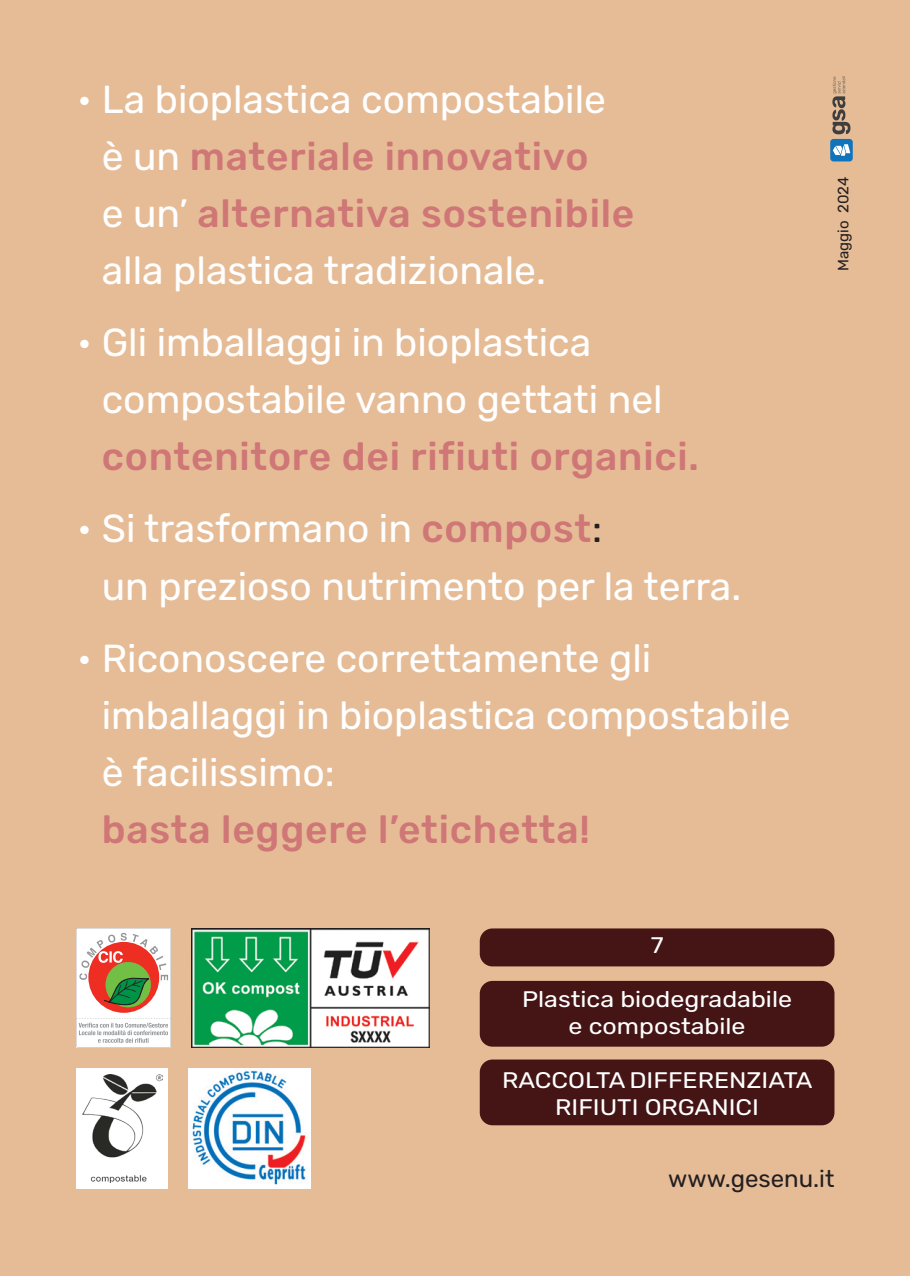
<style>
.page{position:relative;width:910px;height:1276px;background:#e6bc97}
.page>*{position:absolute;margin:0;border:0;box-sizing:border-box;transform-origin:0 0}
.t1{font:39px/57px "Rubik";color:#fff}
.t2{font:500 39px "Rubik";letter-spacing:.02em;color:#cf7676}
.t3{font:24px "Rubik";color:#231f20}
.t4{font:22.5px/27px "Rubik";color:#fff;text-align:center;scale:1.11 1}
.t5{font:15px "Rubik";color:#231f20}
.s1{font-weight:500;color:#cf7676}
.s2{color:#231f20}
</style>
<div class="page">
<svg style="left:77px;top:928px;width:94px;height:119px;background:#d8c0b0"></svg>
<img style="left:192px;top:928px;width:237px;height:119px">
<div style="left:77px;top:1068px;width:91px;height:120px;background:#fff"></div>
<img style="left:82px;top:1074px;width:80px;height:108px">
<img style="left:189px;top:1068px;width:121px;height:120px">
<div style="left:480px;top:981px;width:354px;height:65px;background:#451516;border-radius:13px"></div>
<div style="left:480px;top:928px;width:354px;height:38px;background:#451516;border-radius:13px"></div>
<div style="left:480px;top:1059px;width:354px;height:66px;background:#451516;border-radius:13px"></div>
<svg style="left:832px;top:77px;width:18px;height:57px"></svg>
<div style="left:830px;top:139px;width:23px;height:22px;background:#1074bc;border-radius:3px"></div>
<svg style="left:833px;top:144px;width:17px;height:12px"></svg>
<p class="t1" style="left:102px;top:73px;width:534px;text-indent:-24px">• La bioplastica compostabile è un <span class="s1">materiale innovativo<br></span>e un’ <span class="s1">alternativa sostenibile </span>alla plastica tradizionale.</p>
<p class="t1" style="left:102px;top:316px;width:562px;text-indent:-24px">• Gli imballaggi in bioplastica compostabile vanno gettati nel</p>
<p class="t2" style="left:102px;top:428px;width:599px">contenitore dei rifiuti organici.</p>
<p class="t1" style="left:102px;top:502px;width:641px;text-indent:-24px">• Si trasformano in <span class="s1">compost</span><span class="s2">:<br></span>un prezioso nutrimento per la terra.</p>
<p class="t1" style="left:102px;top:631px;width:690px;text-indent:-24px">• Riconoscere correttamente gli imballaggi in bioplastica compostabile è facilissimo:</p>
<p class="t2" style="left:102px;top:800px;width:490px">basta leggere l’etichetta!</p>
<p class="t5" style="left:832px;top:271px;width:95px;rotate:-90deg">Maggio 2024</p>
<p class="t4" style="left:651px;top:932px;width:13px">7</p>
<p class="t4" style="left:522px;top:986px;width:245px">Plastica biodegradabile e compostabile</p>
<p class="t4" style="left:502px;top:1067px;width:281px">RACCOLTA DIFFERENZIATA<br>RIFIUTI ORGANICI</p>
<p class="t3" style="left:668px;top:1161px;width:168px">www.gesenu.it</p>
</div>
